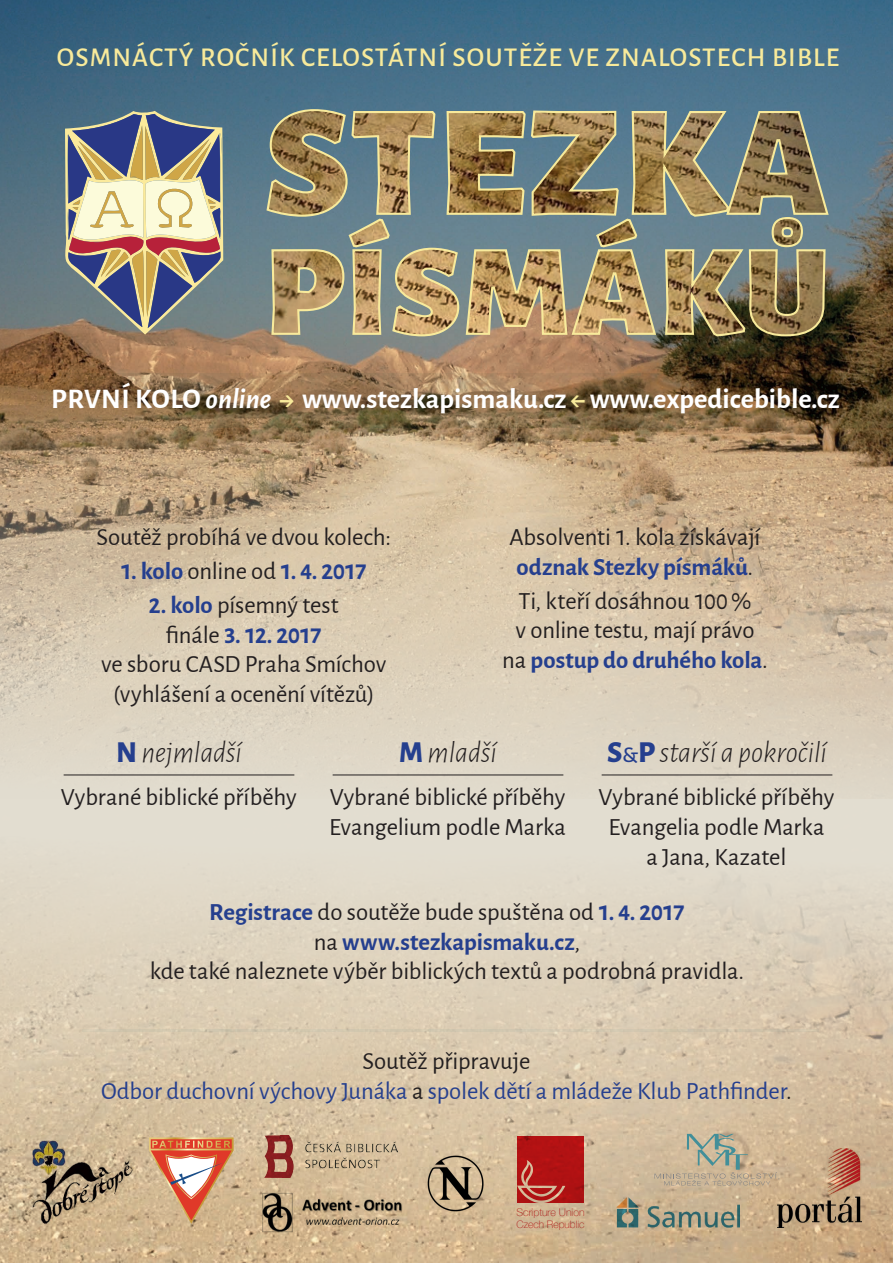
<style>
.page{position:relative;width:893px;height:1263px;background:#fff}
.page>*{position:absolute;margin:0;border:0;box-sizing:border-box;transform-origin:0 0}
.t1{font:italic 300 30px "Alegreya Sans";color:#231f20}
.t2{font:700 28.5px "Alegreya Sans";color:#fff}
.t3{font:500 27.3px "Alegreya Sans";letter-spacing:.04em;color:#f8ea9b}
.t4{font:24.75px/29.7px "Alegreya Sans";letter-spacing:-.005em;color:#231f20;text-align:center}
.t5{font:24.75px/29.7px "Alegreya Sans";letter-spacing:-.005em;color:#253f8e;text-align:center}
.t6{font:700 24.75px "Alegreya Sans";letter-spacing:-.005em;color:#253f8e}
.t7{font:100 10.65px "Helvetica Neue";color:#d52027}
.t8{font:100 10.35px "Helvetica Neue";color:#d52027}
.s1{font-style:italic}
.s2{font-style:italic;color:#f8ea9b}
.s3{font-weight:400;color:#231f20}
.s4{font-weight:700;color:#253f8e}
.s5{font-weight:800;font-style:normal;color:#253f8e}
.s6{font-weight:500;font-style:normal;font-size:22.5px;color:#253f8e}
.s7{color:#231f20}
</style>
<div class="page">
<img style="left:0;top:0;width:893px;height:689px">
<img style="left:0;top:689px;width:893px;height:574px">
<svg style="left:0;top:373px;width:893px;height:54px;background:#7c6140"></svg>
<svg style="left:65px;top:111px;width:158px;height:224px;background:#97918c"></svg>
<svg style="left:270px;top:218px;width:557px;height:119px;background:#938c72"></svg>
<svg style="left:265px;top:108px;width:565px;height:110px;background:#848069"></svg>
<svg style="left:654px;top:1134px;width:125px;height:51px;background:#c1b296"></svg>
<hr style="left:64px;top:775px;width:230px;height:1px;background:#231f20">
<hr style="left:333px;top:775px;width:230px;height:1px;background:#231f20">
<hr style="left:602px;top:775px;width:230px;height:1px;background:#231f20">
<svg style="left:149px;top:1137px;width:85px;height:87px;background:#da9d7e"></svg>
<img style="left:778px;top:1148px;width:83px;height:80px">
<img style="left:261px;top:1192px;width:146px;height:40px">
<img style="left:426px;top:1154px;width:58px;height:58px">
<img style="left:617px;top:1197px;width:123px;height:30px">
<img style="left:265px;top:1135px;width:133px;height:43px">
<img style="left:32px;top:1140px;width:101px;height:85px">
<svg style="left:512px;top:1132px;width:77px;height:100px;background:#d1b997"></svg>
<div style="left:517px;top:1136px;width:67px;height:67px;background:#b11213"></div>
<svg style="left:517px;top:1160px;width:48px;height:43px"></svg>
<hr style="left:82px;top:1029px;width:737px;height:2px;background:#0b0503">
<p class="t3" style="left:57px;top:38px;width:784px">OSMNÁCTÝ ROČNÍK CELOSTÁTNÍ SOUTĚŽE VE ZNALOSTECH BIBLE</p>
<p class="t2" style="left:51px;top:378px;width:790px">PRVNÍ KOLO <span class="s1">online</span> <span class="s2">→</span> www.stezkapismaku.cz <span class="s2">←</span>www.expedicebible.cz</p>
<p class="t4" style="left:97px;top:521px;width:296px">Soutěž probíhá ve dvou kolech:</p>
<p class="t6" style="left:121px;top:553px;width:248px">1. kolo <span class="s3">online od</span> 1. 4. 2017</p>
<p class="t4" style="left:101px;top:589px;width:286px"><span class="s4">2. kolo</span> písemný test<br>finále <span class="s4">3. 12. 2017<br></span>ve sboru CASD Praha Smíchov (vyhlášení a ocenění vítězů)</p>
<p class="t4" style="left:509px;top:521px;width:252px;text-align:left">Absolventi 1. kola získávají <span class="s4">odznak Stezky písmáků</span>.</p>
<p class="t4" style="left:502px;top:585px;width:267px">Ti, kteří dosáhnou 100%<br>v online testu, mají právo na <span class="s4">postup do druhého kola</span>.</p>
<p class="t1" style="left:116px;top:733px;width:127px"><span class="s5">N</span> nejmladší</p>
<p class="t1" style="left:399px;top:733px;width:99px"><span class="s5">M</span> mladší</p>
<p class="t1" style="left:607px;top:733px;width:221px"><span class="s5">S</span><span class="s6">&amp;</span><span class="s5">P</span> starší a pokročilí</p>
<p class="t4" style="left:61px;top:781px;width:237px">Vybrané biblické příběhy</p>
<p class="t4" style="left:329px;top:781px;width:238px;text-align:left">Vybrané biblické příběhy<br>Evangelium podle Marka</p>
<p class="t4" style="left:599px;top:781px;width:237px">Vybrané biblické příběhy<br>Evangelia podle Marka<br>a Jana, Kazatel</p>
<p class="t4" style="left:150px;top:896px;width:596px"><span class="s4">Registrace</span> do soutěže bude spuštěna od <span class="s4">1. 4. 2017<br></span>na <span class="s4">www.stezkapismaku.cz</span>,<br>kde také naleznete výběr biblických textů a podrobná pravidla.</p>
<p class="t5" style="left:101px;top:1045px;width:692px"><span class="s7">Soutěž připravuje<br></span>Odbor duchovní výchovy Junáka <span class="s7">a</span> spolek dětí a mládeže Klub Pathfinder<span class="s7">.</span></p>
<p class="t7" style="left:516px;top:1204px;width:70px">Scripture Union</p>
<p class="t8" style="left:516px;top:1216px;width:70px">Czech Republic</p>
</div>
